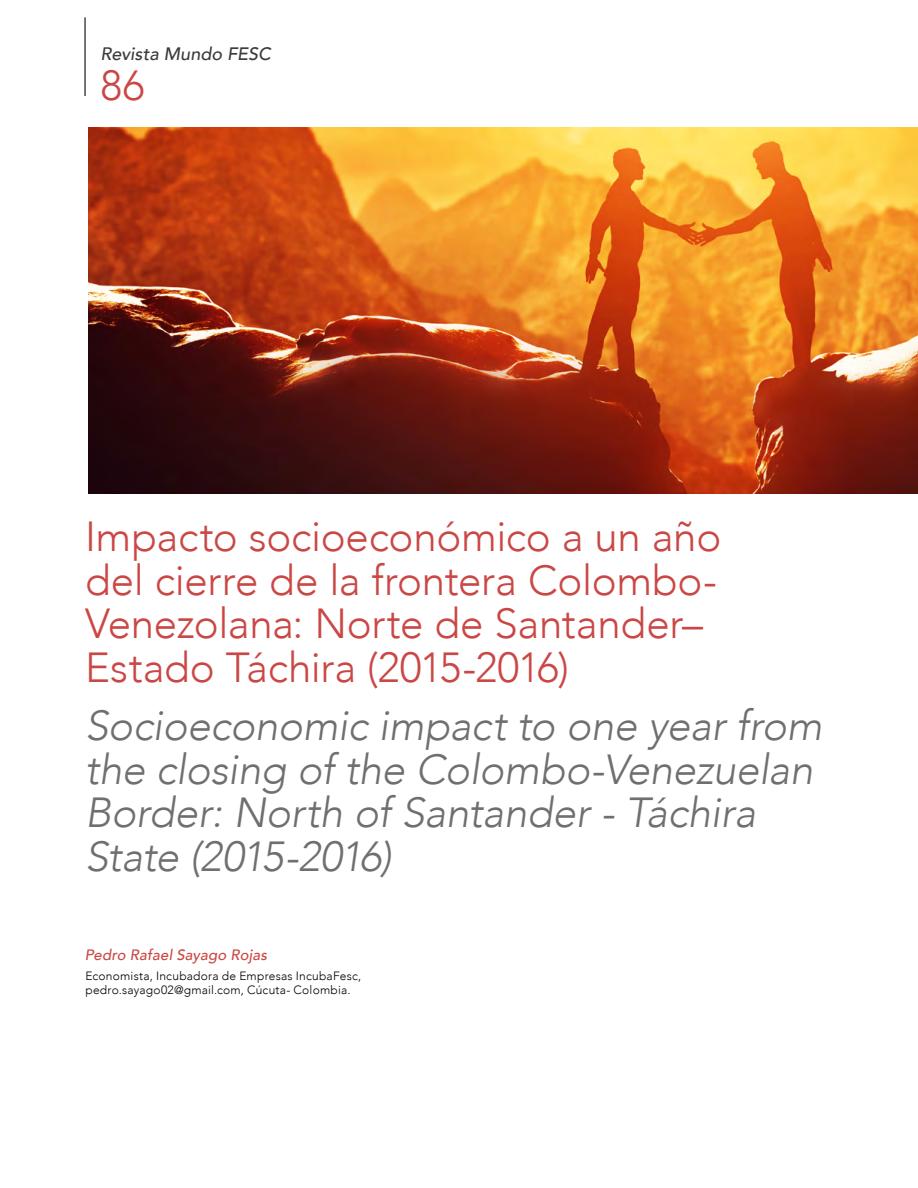
<style>
.page{position:relative;width:918px;height:1188px;background:#fff}
.page>*{position:absolute;margin:0;border:0;box-sizing:border-box;transform-origin:0 0}
.t1{font:italic 300 42px/43.5px "Avenir";letter-spacing:-.01em;color:#706f6f}
.t2{font:300 42px/43.5px "Avenir";letter-spacing:-.005em;color:#ca4745}
.t3{font:italic 500 18px "Avenir";color:#3c3c3b}
.t4{font:italic 500 15px "Avenir";letter-spacing:.01em;color:#ca4745}
.t5{font:300 12px/14.4px "Avenir";letter-spacing:.02em;color:#000}
</style>
<div class="page">
<hr style="left:84px;top:17px;width:2px;height:79px;background:#4a4a49">
<img style="left:88px;top:128px;width:830px;height:365px">
<p class="t3" style="left:100px;top:43px;width:172px">Revista Mundo FESC</p>
<p class="t2" style="left:100px;top:64px;width:46px">86</p>
<p class="t2" style="left:85px;top:515px;width:638px">Impacto socioeconómico a un año del cierre de la frontera Colombo-<br>Venezolana: Norte de Santander–<br>Estado Táchira (2015-2016)</p>
<p class="t1" style="left:85px;top:704px;width:739px">Socioeconomic impact to one year from the closing of the Colombo-Venezuelan Border: North of Santander - Táchira State (2015-2016)</p>
<p class="t4" style="left:85px;top:946px;width:184px">Pedro Rafael Sayago Rojas</p>
<p class="t5" style="left:86px;top:968px;width:277px">Economista, Incubadora de Empresas IncubaFesc, pedro.sayago02@gmail.com, Cúcuta- Colombia.</p>
</div>
